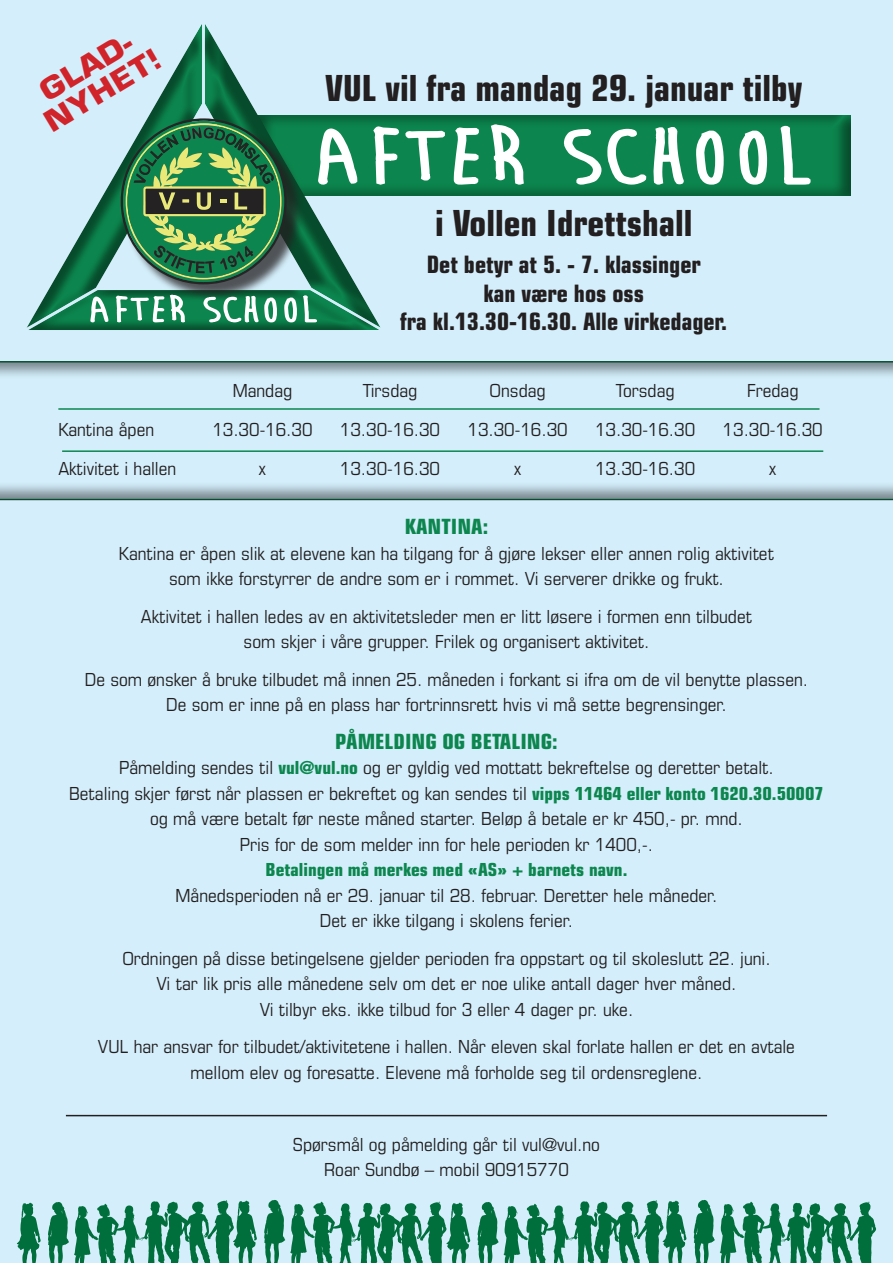
<style>
.page{position:relative;width:893px;height:1263px;background:#d4effb}
.page>*{position:absolute;margin:0;border:0;box-sizing:border-box;transform-origin:0 0}
.t1{font:700 condensed 36px "Eurostile";color:#231f20}
.t2{font:700 28.5px/28.5px "Eurostile";color:#d1232a;text-align:center;scale:1.12 1}
.t3{font:700 condensed 24px/28.5px "Eurostile";color:#231f20;text-align:center}
.t4{font:700 condensed 21px "Eurostile";color:#0c864e;scale:1.05 1}
.t5{font:condensed 18px/25.5px "Eurostile";color:#231f20;text-align:center;scale:1.05 1}
.t6{font:700 condensed 18px "Eurostile";color:#0c864e;scale:1.05 1}
.s1{font-weight:700;color:#0c864e}
</style>
<div class="page">
<div style="left:0;top:360px;width:893px;height:143px;background:#231f20;opacity:.5"></div>
<hr style="left:58px;top:408px;width:761px;height:2px;background:#0c864e">
<hr style="left:62px;top:450px;width:761px;height:2px;background:#0c864e">
<hr style="left:66px;top:1115px;width:761px;height:1px;background:#231f20">
<svg style="left:17px;top:1200px;width:859px;height:63px"></svg>
<div style="left:257px;top:114px;width:595px;height:84px;background:#231f20;opacity:.5"></div>
<div style="left:25px;top:22px;width:357px;height:309px;background:#231f20;opacity:.5"></div>
<div style="left:123px;top:121px;width:181px;height:180px;background:#231f20;opacity:.75"></div>
<svg style="left:121px;top:118px;width:166px;height:166px;background:#478559"></svg>
<svg style="left:28px;top:290px;width:352px;height:40px;background:#3d8f6b"></svg>
<svg style="left:318px;top:126px;width:42px;height:61px;background:#70b796"></svg>
<svg style="left:370px;top:124px;width:157px;height:64px;background:#57aa84"></svg>
<svg style="left:561px;top:124px;width:125px;height:63px;background:#58ab85"></svg>
<svg style="left:693px;top:126px;width:33px;height:61px;background:#7abc9e"></svg>
<svg style="left:737px;top:124px;width:73px;height:63px;background:#5cad88"></svg>
<h2 class="t2" style="left:25px;top:87px;width:118px;rotate:-31deg">GLAD-<br>NYHET!</h2>
<h1 class="t1" style="left:325px;top:66px;width:479px">VUL vil fra mandag 29. januar tilby</h1>
<h1 class="t1" style="left:435px;top:201px;width:259px">i Vollen Idrettshall</h1>
<h3 class="t3" style="left:400px;top:250px;width:328px">Det betyr at 5. - 7. klassinger<br>kan være hos oss<br>fra kl.13.30-16.30. Alle virkedager.</h3>
<p class="t5" style="left:233px;top:377px;width:58px">Mandag</p>
<p class="t5" style="left:363px;top:377px;width:53px">Tirsdag</p>
<p class="t5" style="left:490px;top:377px;width:55px">Onsdag</p>
<p class="t5" style="left:616px;top:377px;width:57px">Torsdag</p>
<p class="t5" style="left:747px;top:377px;width:50px">Fredag</p>
<p class="t5" style="left:58px;top:416px;width:93px">Kantina åpen</p>
<p class="t5" style="left:212px;top:416px;width:97px">13.30-16.30</p>
<p class="t5" style="left:340px;top:416px;width:97px">13.30-16.30</p>
<p class="t5" style="left:467px;top:416px;width:97px">13.30-16.30</p>
<p class="t5" style="left:595px;top:416px;width:97px">13.30-16.30</p>
<p class="t5" style="left:723px;top:416px;width:97px">13.30-16.30</p>
<p class="t5" style="left:58px;top:455px;width:114px">Aktivitet i hallen</p>
<p class="t5" style="left:259px;top:455px;width:9px">x</p>
<p class="t5" style="left:340px;top:455px;width:97px">13.30-16.30</p>
<p class="t5" style="left:514px;top:455px;width:9px">x</p>
<p class="t5" style="left:595px;top:455px;width:97px">13.30-16.30</p>
<p class="t5" style="left:769px;top:455px;width:9px">x</p>
<p class="t4" style="left:405px;top:514px;width:81px">KANTINA:</p>
<p class="t5" style="left:119px;top:540px;width:625px">Kantina er åpen slik at elevene kan ha tilgang for å gjøre lekser eller annen rolig aktivitet som ikke forstyrrer de andre som er i rommet. Vi serverer drikke og frukt.</p>
<p class="t5" style="left:141px;top:603px;width:584px">Aktivitet i hallen ledes av en aktivitetsleder men er litt løsere i formen enn tilbudet som skjer i våre grupper. Frilek og organisert aktivitet.</p>
<p class="t5" style="left:85px;top:666px;width:690px">De som ønsker å bruke tilbudet må innen 25. måneden i forkant si ifra om de vil benytte plassen.<br>De som er inne på en plass har fortrinnsrett hvis vi må sette begrensinger.</p>
<p class="t4" style="left:335px;top:728px;width:213px">PÅMELDING OG BETALING:</p>
<p class="t5" style="left:69px;top:754px;width:720px">Påmelding sendes til <span class="s1">vul@vul.no</span> og er gyldig ved mottatt bekreftelse og deretter betalt.<br>Betaling skjer først når plassen er bekreftet og kan sendes til <span class="s1">vipps 11464 eller konto 1620.30.50007 </span>og må være betalt før neste måned starter. Beløp å betale er kr 450,- pr. mnd.<br>Pris for de som melder inn for hele perioden kr 1400,-.</p>
<p class="t6" style="left:266px;top:859px;width:346px">Betalingen må merkes med «AS» + barnets navn.</p>
<p class="t5" style="left:176px;top:882px;width:518px">Månedsperioden nå er 29. januar til 28. februar. Deretter hele måneder.<br>Det er ikke tilgang i skolens ferier.</p>
<p class="t5" style="left:122px;top:945px;width:619px">Ordningen på disse betingelsene gjelder perioden fra oppstart og til skoleslutt 22. juni.<br>Vi tar lik pris alle månedene selv om det er noe ulike antall dager hver måned.<br>Vi tilbyr eks. ikke tilbud for 3 eller 4 dager pr. uke.</p>
<p class="t5" style="left:98px;top:1033px;width:665px">VUL har ansvar for tilbudet/aktivitetene i hallen. Når eleven skal forlate hallen er det en avtale mellom elev og foresatte. Elevene må forholde seg til ordensreglene.</p>
<p class="t5" style="left:293px;top:1131px;width:294px">Spørsmål og påmelding går til vul@vul.no<br>Roar Sundbø – mobil 90915770</p>
</div>
